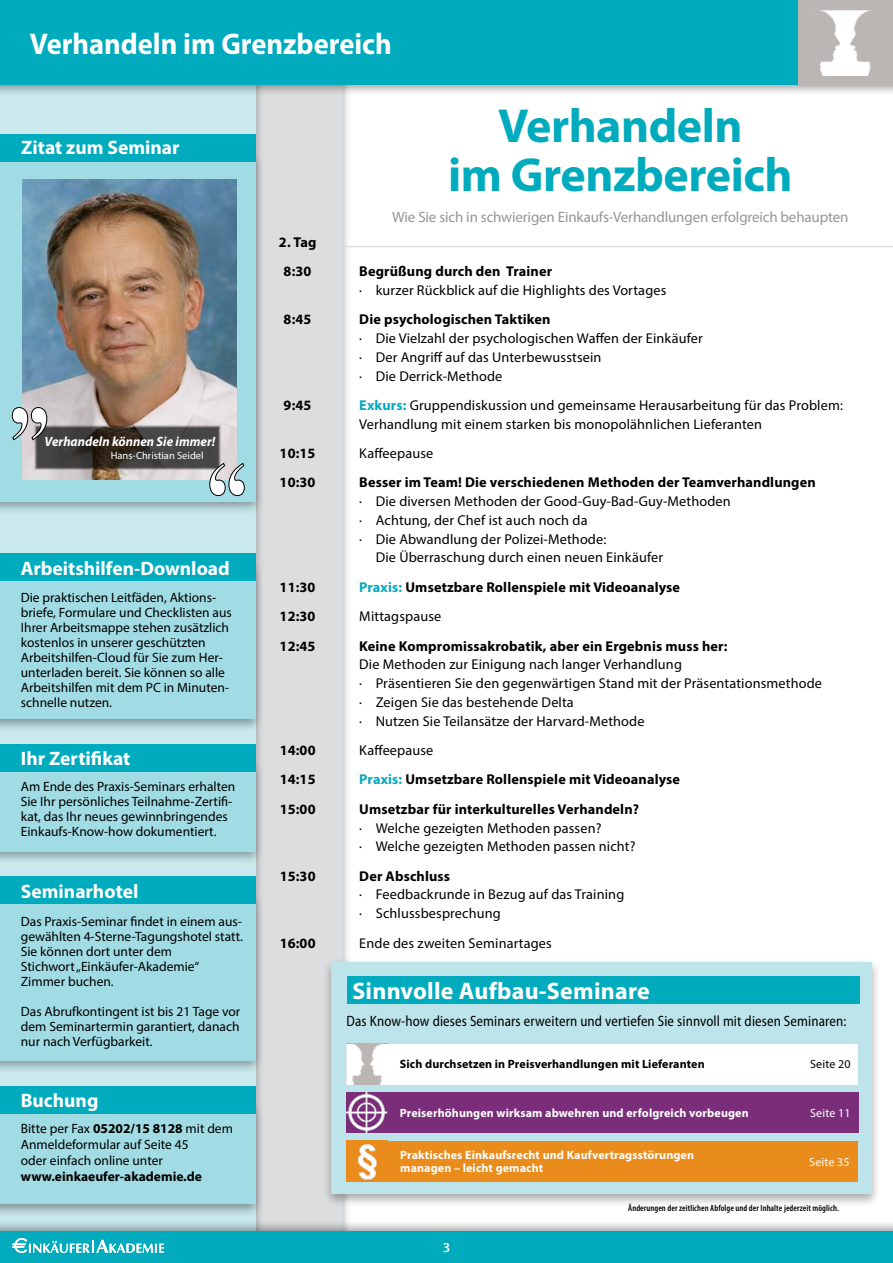
<style>
.page{position:relative;width:893px;height:1263px;background:#fff}
.page>*{position:absolute;margin:0;border:0;box-sizing:border-box;transform-origin:0 0}
.t1{font:700 48px/48.6px "Myriad Pro";letter-spacing:-.01em;color:#00abbd;text-align:center}
.t2{font:700 30px "Myriad Pro";color:#fff;scale:.95 1}
.t3{font:700 24px "Myriad Pro";letter-spacing:.01em;color:#fff}
.t4{font:700 19.5px "Myriad Pro";color:#fff}
.t5{font:semi-condensed 15px "Myriad Pro";letter-spacing:.01em;color:#000;scale:.94 1}
.t6{font:15px "Myriad Pro";letter-spacing:-.01em;color:#939598}
.t7{font:14.25px/18.8px "Myriad Pro";letter-spacing:.01em;color:#000}
.t8{font:700 14.25px/29.4px "Myriad Pro";letter-spacing:.01em;color:#000;text-align:center}
.t9{font:13.5px/15px "Myriad Pro";color:#000}
.t10{font:700 13.5px "Myriad Pro";color:#000}
.t11{font:italic 700 13.5px "Myriad Pro";color:#fff;scale:.96 1}
.t12{font:13.5px "Myriad Pro";color:#fff}
.t13{font:700 12px/13.5px "Myriad Pro";letter-spacing:.01em;color:#fff}
.t14{font:700 12px "Myriad Pro";letter-spacing:.01em;color:#000}
.t15{font:12px "Myriad Pro";letter-spacing:.01em;color:#fff}
.t16{font:12px "Myriad Pro";letter-spacing:.01em;color:#000}
.t17{font:10.5px "Myriad Pro";color:#fff}
.t18{font:600 condensed 9px "Myriad Pro";letter-spacing:.01em;color:#000}
.s1{font-weight:700}
.s2{font-weight:700;color:#00abbd}
.s3{color:#00abbd}
</style>
<div class="page">
<div style="left:78px;top:0;width:273px;height:1263px;background:#000;opacity:.4"></div>
<div style="left:87px;top:0;width:255px;height:1263px;background:#dcddde"></div>
<div style="left:0;top:0;width:255px;height:1263px;background:#c9e9ed"></div>
<div style="left:0;top:151px;width:264px;height:364px;background:#000;opacity:.35"></div>
<div style="left:0;top:156px;width:255px;height:346px;background:#a1dbe3"></div>
<div style="left:0;top:134px;width:255px;height:27px;background:#00abbd"></div>
<img style="left:22px;top:180px;width:214px;height:300px">
<svg style="left:34px;top:424px;width:188px;height:46px;background:#4b4644"></svg>
<svg style="left:209px;top:462px;width:36px;height:34px"></svg>
<svg style="left:12px;top:407px;width:36px;height:34px"></svg>
<div style="left:0;top:560px;width:264px;height:173px;background:#000;opacity:.35"></div>
<div style="left:0;top:565px;width:255px;height:154px;background:#a1dbe3"></div>
<div style="left:0;top:554px;width:255px;height:27px;background:#00abbd"></div>
<div style="left:0;top:891px;width:264px;height:183px;background:#000;opacity:.35"></div>
<div style="left:0;top:896px;width:255px;height:164px;background:#a1dbe3"></div>
<div style="left:0;top:877px;width:255px;height:27px;background:#00abbd"></div>
<div style="left:0;top:759px;width:264px;height:106px;background:#000;opacity:.35"></div>
<div style="left:0;top:764px;width:255px;height:87px;background:#a1dbe3"></div>
<div style="left:0;top:744px;width:255px;height:28px;background:#00abbd"></div>
<div style="left:0;top:1101px;width:264px;height:117px;background:#000;opacity:.35"></div>
<div style="left:0;top:1105px;width:255px;height:99px;background:#a1dbe3"></div>
<div style="left:0;top:1086px;width:255px;height:27px;background:#00abbd"></div>
<div style="left:323px;top:957px;width:558px;height:250px;background:#000;opacity:.35"></div>
<div style="left:332px;top:962px;width:540px;height:232px;background:#bce4ea"></div>
<div style="left:347px;top:976px;width:512px;height:28px;background:#00abbd"></div>
<div style="left:347px;top:1044px;width:511px;height:40px;background:#fff"></div>
<img style="left:352px;top:1044px;width:30px;height:40px">
<div style="left:386px;top:1092px;width:472px;height:41px;background:#7a2d78"></div>
<svg style="left:347px;top:1092px;width:40px;height:41px;background:#a270a1"></svg>
<img style="left:347px;top:1141px;width:38px;height:40px">
<div style="left:385px;top:1141px;width:473px;height:40px;background:#ea8c1c"></div>
<div style="left:0;top:1219px;width:893px;height:44px;background:#000;opacity:.4"></div>
<div style="left:0;top:1231px;width:893px;height:32px;background:#00abbd"></div>
<div style="left:0;top:0;width:893px;height:97px;background:#000;opacity:.4"></div>
<div style="left:0;top:0;width:893px;height:85px;background:#00abbd"></div>
<svg style="left:12px;top:1238px;width:152px;height:15px"></svg>
<hr style="left:264px;top:246px;width:629px;height:1px;background:#dcddde">
<div style="left:798px;top:0;width:95px;height:85px;background:#bbb5b4"></div>
<img style="left:820px;top:11px;width:51px;height:64px">
<div style="left:809px;top:9px;width:72px;height:68px;border:1px solid #bbb5b4"></div>
<h2 class="t2" style="left:30px;top:25px;width:383px">Verhandeln im Grenzbereich</h2>
<h3 class="t4" style="left:21px;top:135px;width:160px">Zitat zum Seminar</h3>
<p class="t11" style="left:45px;top:432px;width:179px">Verhandeln können Sie immer!</p>
<p class="t17" style="left:111px;top:449px;width:94px">Hans-Christian Seidel</p>
<h3 class="t4" style="left:21px;top:556px;width:210px">Arbeitshilfen-Download</h3>
<p class="t9" style="left:21px;top:589px;width:213px">Die praktischen Leitfäden, Aktions&shy;briefe, Formulare und Checklisten aus Ihrer Arbeitsmappe stehen zusätzlich kostenlos in unserer geschützten Arbeitshilfen-Cloud für Sie zum Her&shy;unterladen bereit. Sie können so alle Arbeitshilfen mit dem PC in Minuten&shy;schnelle nutzen.</p>
<h3 class="t4" style="left:21px;top:746px;width:111px">Ihr Zertifikat</h3>
<p class="t9" style="left:21px;top:779px;width:216px">Am Ende des Praxis-Seminars erhalten Sie Ihr persönliches Teilnahme-Zertifi&shy;kat, das Ihr neues gewinnbringendes Einkaufs-Know-how dokumentiert.</p>
<h3 class="t4" style="left:21px;top:878px;width:119px">Seminarhotel</h3>
<p class="t9" style="left:21px;top:914px;width:224px">Das Praxis-Seminar findet in einem aus&shy;gewählten 4-Sterne-Tagungshotel statt.<br>Sie können dort unter dem<br>Stichwort „Einkäufer-Akademie“<br>Zimmer buchen.</p>
<p class="t9" style="left:21px;top:1004px;width:221px;text-align:justify">Das Abrufkontingent ist bis 21 Tage vor dem Seminartermin garantiert, danach nur nach Verfügbarkeit.</p>
<h3 class="t4" style="left:21px;top:1087px;width:79px">Buchung</h3>
<p class="t9" style="left:21px;top:1120px;width:214px;line-height:16.2px">Bitte per Fax <span class="s1">05202/15 8128</span> mit dem<br>Anmeldeformular auf Seite 45<br>oder einfach online unter</p>
<p class="t10" style="left:21px;top:1168px;width:183px">www.einkaeufer-akademie.de</p>
<p class="t8" style="left:279px;top:227px;width:39px">2. Tag<br>8:30</p>
<h1 class="t1" style="left:448px;top:100px;width:346px">Verhandeln<br>im Grenzbereich</h1>
<p class="t6" style="left:392px;top:208px;width:458px">Wie Sie sich in schwierigen Einkaufs-Verhandlungen erfolgreich behaupten</p>
<p class="t8" style="left:359px;top:256px;width:194px">Begrüßung durch den Trainer</p>
<p class="t7" style="left:359px;top:280px;width:309px">· kurzer Rückblick auf die Highlights des Vortages</p>
<p class="t8" style="left:284px;top:304px;width:29px">8:45</p>
<p class="t8" style="left:359px;top:304px;width:193px">Die psychologischen Taktiken</p>
<p class="t7" style="left:359px;top:329px;width:345px">· Die Vielzahl der psychologischen Waffen der Einkäufer · Der Angriff auf das Unterbewusstsein<br>· Die Derrick-Methode</p>
<p class="t8" style="left:284px;top:390px;width:29px">9:45</p>
<p class="t7" style="left:359px;top:395px;width:485px"><span class="s2">Exkurs:</span> Gruppendiskussion und gemeinsame Herausarbeitung für das Problem:<br>Verhandlung mit einem starken bis monopolähnlichen Lieferanten</p>
<p class="t8" style="left:280px;top:438px;width:37px">10:15</p>
<p class="t7" style="left:359px;top:444px;width:76px">Kaffeepause</p>
<p class="t8" style="left:280px;top:467px;width:37px">10:30</p>
<p class="t8" style="left:359px;top:467px;width:458px">Besser im Team! Die verschiedenen Methoden der Teamverhandlungen</p>
<p class="t7" style="left:359px;top:492px;width:373px">· Die diversen Methoden der Good-Guy-Bad-Guy-Methoden</p>
<p class="t7" style="left:359px;top:510px;width:230px">· Achtung, der Chef ist auch noch da</p>
<p class="t7" style="left:359px;top:529px;width:249px">· Die Abwandlung der Polizei-Methode:</p>
<p class="t7" style="left:376px;top:548px;width:289px">Die Überraschung durch einen neuen Einkäufer</p>
<p class="t8" style="left:280px;top:572px;width:37px">11:30</p>
<p class="t8" style="left:359px;top:572px;width:322px"><span class="s3">Praxis:</span> Umsetzbare Rollenspiele mit Videoanalyse</p>
<p class="t8" style="left:280px;top:601px;width:37px">12:30</p>
<p class="t7" style="left:359px;top:607px;width:84px">Mittagspause</p>
<p class="t8" style="left:280px;top:631px;width:37px">12:45</p>
<p class="t8" style="left:359px;top:631px;width:370px">Keine Kompromissakrobatik, aber ein Ergebnis muss her:</p>
<p class="t7" style="left:359px;top:655px;width:464px">Die Methoden zur Einigung nach langer Verhandlung<br>· Präsentieren Sie den gegenwärtigen Stand mit der Präsentationsmethode · Zeigen Sie das bestehende Delta<br>· Nutzen Sie Teilansätze der Harvard-Methode</p>
<p class="t8" style="left:280px;top:735px;width:37px">14:00</p>
<p class="t7" style="left:359px;top:741px;width:76px">Kaffeepause</p>
<p class="t8" style="left:280px;top:764px;width:37px">14:15</p>
<p class="t8" style="left:359px;top:764px;width:322px"><span class="s3">Praxis:</span> Umsetzbare Rollenspiele mit Videoanalyse</p>
<p class="t8" style="left:280px;top:794px;width:37px">15:00</p>
<p class="t8" style="left:359px;top:794px;width:281px">Umsetzbar für interkulturelles Verhandeln?</p>
<p class="t7" style="left:359px;top:818px;width:278px">· Welche gezeigten Methoden passen?<br>· Welche gezeigten Methoden passen nicht?</p>
<p class="t8" style="left:280px;top:861px;width:37px">15:30</p>
<p class="t8" style="left:359px;top:861px;width:92px">Der Abschluss</p>
<p class="t7" style="left:359px;top:885px;width:266px">· Feedbackrunde in Bezug auf das Training · Schlussbesprechung</p>
<p class="t8" style="left:280px;top:927px;width:37px">16:00</p>
<p class="t7" style="left:359px;top:933px;width:194px">Ende des zweiten Seminartages</p>
<h3 class="t3" style="left:352px;top:975px;width:299px">Sinnvolle Aufbau-Seminare</h3>
<p class="t5" style="left:347px;top:1013px;width:533px">Das Know-how dieses Seminars erweitern und vertiefen Sie sinnvoll mit diesen Seminaren:</p>
<p class="t14" style="left:400px;top:1056px;width:306px">Sich durchsetzen in Preisverhandlungen mit Lieferanten</p>
<p class="t16" style="left:810px;top:1057px;width:42px">Seite 20</p>
<p class="t13" style="left:400px;top:1106px;width:350px">Preiserhöhungen wirksam abwehren und erfolgreich vorbeugen</p>
<p class="t15" style="left:810px;top:1106px;width:42px">Seite 11</p>
<p class="t13" style="left:400px;top:1147px;width:295px">Praktisches Einkaufsrecht und Kaufvertragsstörungen managen – leicht gemacht</p>
<p class="t15" style="left:809px;top:1154px;width:42px">Seite 35</p>
<p class="t12" style="left:443px;top:1239px;width:8px">3</p>
<p class="t18" style="left:628px;top:1203px;width:212px">Änderungen der zeitlichen Abfolge und der Inhalte jederzeit möglich.</p>
</div>
